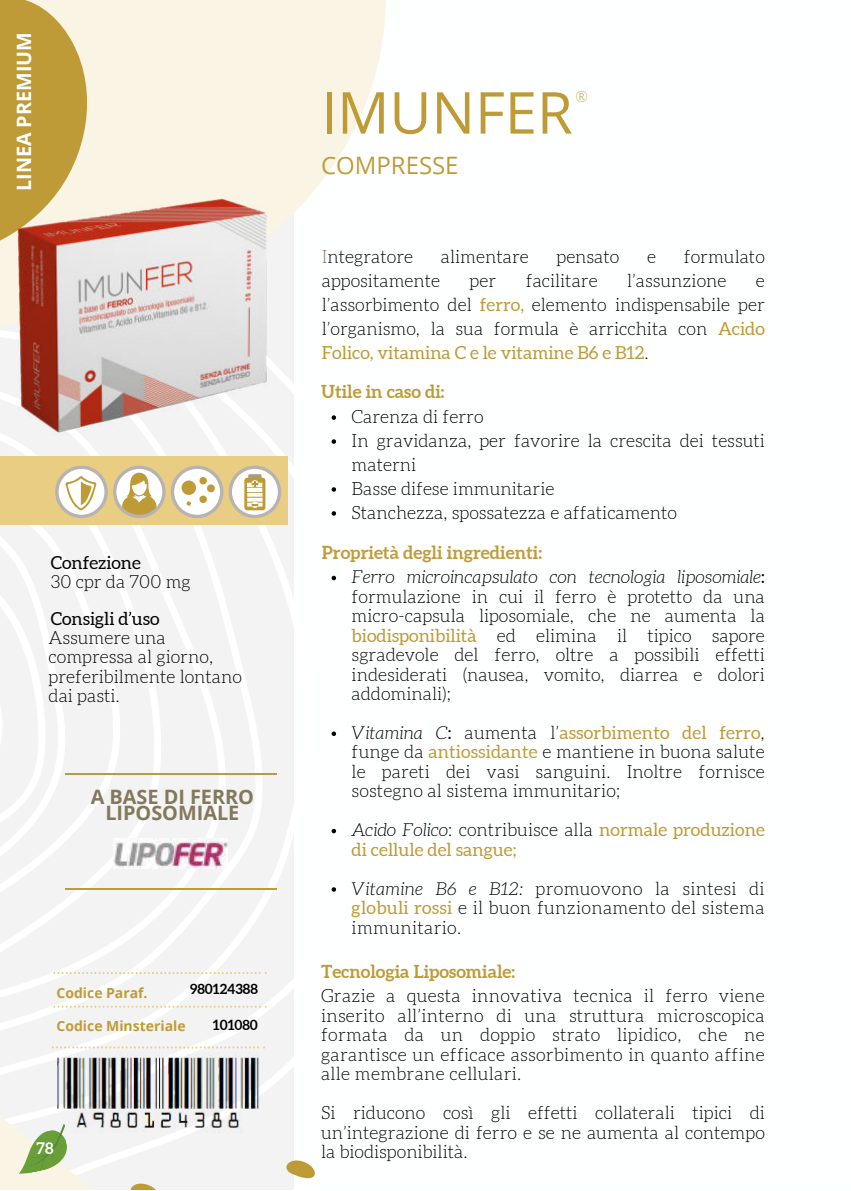
<style>
.page{position:relative;width:851px;height:1191px;background:#fff}
.page>*{position:absolute;margin:0;border:0;box-sizing:border-box;transform-origin:0 0}
.t1{font:57.8px "Open Sans";color:#bf9b38}
.t2{font:24px "Open Sans";color:#bf9b38}
.t3{font:700 19.8px/16.4px "Open Sans";color:#82795c;text-align:center}
.t4{font:700 19.8px "Open Sans";color:#fff}
.t5{font:300 18px/19.4px "Aleo";color:#000;text-align:justify}
.t6{font:18px/19.4px "Aleo";color:#bf9b38}
.t7{font:700 18px "Aleo";color:#c19d38}
.t8{font:700 17.8px "Aleo";color:#bf9b38}
.t9{font:17.8px "Aleo";color:#000}
.t10{font:300 17.8px "Aleo";color:#000}
.t11{font:700 16px "Aleo";color:#fff}
.t12{font:300 15.2px "Aleo";color:#bf9b38}
.t13{font:700 14px "Open Sans";color:#bf9b38}
.t14{font:700 14px "Aleo";color:#000}
.s1{color:#82795c}
.s2{font-weight:400;color:#bf9b38}
.s3{font-style:italic}
.s4{font-weight:400}
.s5{font-weight:400;color:#c19d38}
.s6{font-weight:300;font-style:italic;color:#000}
.s7{font-weight:300;color:#000}
</style>
<div class="page">
<svg style="left:0;top:583px;width:337px;height:574px;fill:#f4f3f3"></svg>
<svg style="left:96px;top:0;width:290px;height:583px"></svg>
<svg style="left:0;top:988px;width:254px;height:201px;fill:#f4f3f3"></svg>
<svg style="left:125px;top:1157px;width:190px;height:32px"></svg>
<svg style="left:0;top:0;width:99px;height:163px;background:#cdb061"></svg>
<img style="left:113px;top:839px;width:114px;height:30px">
<hr style="left:65px;top:773px;width:211px;height:2px;background:#bf9b38">
<hr style="left:65px;top:888px;width:211px;height:2px;background:#bf9b38">
<img style="left:0;top:163px;width:290px;height:297px">
<div style="left:0;top:456px;width:287px;height:69px;background:#e8cd82"></div>
<div style="left:172px;top:467px;width:49px;height:49px;background:#fff;border-radius:50%"></div>
<div style="left:171px;top:466px;width:52px;height:52px;border:3px solid #b6b3b0;border-radius:50%"></div>
<div style="left:181px;top:481px;width:15px;height:14px;background:#bf9b38;border-radius:50%"></div>
<div style="left:199px;top:496px;width:8px;height:7px;background:#bf9b38;border-radius:50%"></div>
<div style="left:207px;top:484px;width:8px;height:8px;background:#bf9b38;border-radius:50%"></div>
<svg style="left:186px;top:501px;width:5px;height:5px"></svg>
<div style="left:199px;top:477px;width:8px;height:7px;background:#bf9b38;border-radius:50%"></div>
<svg style="left:113px;top:466px;width:52px;height:52px"></svg>
<svg style="left:57px;top:467px;width:49px;height:49px"></svg>
<div style="left:55px;top:466px;width:53px;height:52px;border:3px solid #b6b3b0;border-radius:50%"></div>
<svg style="left:0;top:476px;width:96px;height:440px"></svg>
<svg style="left:228px;top:466px;width:53px;height:52px"></svg>
<svg style="left:53px;top:972px;width:213px;height:2px"></svg>
<svg style="left:19px;top:1123px;width:52px;height:51px"></svg>
<img style="left:41px;top:1053px;width:234px;height:79px">
<svg style="left:331px;top:415px;width:5px;height:5px"></svg>
<svg style="left:331px;top:439px;width:5px;height:5px"></svg>
<svg style="left:331px;top:487px;width:5px;height:5px"></svg>
<svg style="left:331px;top:511px;width:5px;height:5px"></svg>
<svg style="left:331px;top:576px;width:5px;height:4px"></svg>
<svg style="left:331px;top:732px;width:5px;height:4px"></svg>
<svg style="left:331px;top:829px;width:5px;height:4px"></svg>
<svg style="left:331px;top:887px;width:5px;height:5px"></svg>
<svg style="left:52px;top:1046px;width:213px;height:2px"></svg>
<svg style="left:53px;top:1006px;width:213px;height:2px"></svg>
<p class="t4" style="left:10px;top:191px;width:160px;rotate:-90deg">LINEA PREMIUM</p>
<p class="t9" style="left:51px;top:552px;width:92px">Confezione</p>
<p class="t10" style="left:51px;top:572px;width:141px">30 cpr da 700 mg</p>
<p class="t5" style="left:49px;top:629px;width:195px;text-align:left">Assumere una compressa al giorno, preferibilmente lontano dai pasti.</p>
<p class="t9" style="left:51px;top:609px;width:110px">Consigli d’uso</p>
<p class="t3" style="left:91px;top:788px;width:165px">A BASE DI FERRO<br>LIPOSOMIALE</p>
<p class="t13" style="left:56px;top:983px;width:92px">Codice Paraf.</p>
<p class="t14" style="left:190px;top:981px;width:69px">980124388</p>
<p class="t13" style="left:56px;top:1016px;width:130px">Codice Minsteriale</p>
<p class="t14" style="left:213px;top:1017px;width:46px">101080</p>
<p class="t11" style="left:36px;top:1139px;width:19px">78</p>
<p class="t12" style="left:575px;top:88px;width:14px">®</p>
<h1 class="t1" style="left:321px;top:73px;width:253px">IMUNFER</h1>
<h2 class="t2" style="left:321px;top:149px;width:139px">COMPRESSE</h2>
<p class="t5" style="left:321px;top:249px;width:93px"><span class="s1">I</span>ntegratore</p>
<p class="t5" style="left:440px;top:249px;width:89px">alimentare</p>
<p class="t5" style="left:556px;top:249px;width:64px">pensato</p>
<p class="t5" style="left:646px;top:249px;width:10px">e</p>
<p class="t5" style="left:683px;top:249px;width:82px">formulato</p>
<p class="t5" style="left:321px;top:273px;width:120px">appositamente</p>
<p class="t5" style="left:469px;top:273px;width:28px">per</p>
<p class="t5" style="left:525px;top:273px;width:73px">facilitare</p>
<p class="t5" style="left:627px;top:273px;width:101px">l’assunzione</p>
<p class="t5" style="left:321px;top:270px;width:444px;line-height:24px;text-indent:434px">e l’assorbimento del <span class="s2">ferro,</span> elemento indispensabile per l’organismo, la sua formula è arricchita con <span class="s2">Acido Folico, vitamina C e le vitamine B6 e B12</span>.</p>
<p class="t8" style="left:321px;top:381px;width:125px">Utile in caso di:</p>
<p class="t5" style="left:351px;top:406px;width:414px;line-height:24px;text-align:left">Carenza di ferro<br>In gravidanza, per favorire la crescita dei tessuti materni<br>Basse difese immunitarie<br>Stanchezza, spossatezza e affaticamento</p>
<p class="t7" style="left:321px;top:542px;width:221px">Proprietà degli ingredienti:</p>
<p class="t5" style="left:351px;top:569px;width:414px"><span class="s3">Ferro microincapsulato con tecnologia liposomiale</span><span class="s4">: </span>formulazione in cui il ferro è protetto da una micro-capsula liposomiale, che ne aumenta la <span class="s2">biodisponibilità</span> ed elimina il tipico sapore sgradevole del ferro, oltre a possibili effetti indesiderati (nausea, vomito, diarrea e dolori addominali);</p>
<p class="t5" style="left:351px;top:724px;width:414px"><span class="s3">Vitamina C</span><span class="s4">:</span> aumenta l’<span class="s2">assorbimento del ferro</span>, funge da <span class="s5">antiossidante</span> e mantiene in buona salute le pareti dei vasi sanguini. Inoltre fornisce sostegno al sistema immunitario;</p>
<p class="t6" style="left:351px;top:821px;width:414px"><span class="s6">Acido Folico</span><span class="s7">: contribuisce alla</span> normale produzione di cellule del sangue;</p>
<p class="t5" style="left:351px;top:880px;width:414px"><span class="s3">Vitamine B6 e B12:</span> promuovono la sintesi di <span class="s2">globuli rossi</span> e il buon funzionamento del sistema immunitario.</p>
<p class="t8" style="left:321px;top:962px;width:195px">Tecnologia Liposomiale:</p>
<p class="t5" style="left:321px;top:988px;width:445px">Grazie a questa innovativa tecnica il ferro viene inserito all’interno di una struttura microscopica formata da un doppio strato lipidico, che ne garantisce un efficace assorbimento in quanto affine alle membrane cellulari.</p>
<p class="t5" style="left:321px;top:1105px;width:445px">Si riducono così gli effetti collaterali tipici di un’integrazione di ferro e se ne aumenta al contempo la biodisponibilità.</p>
</div>
